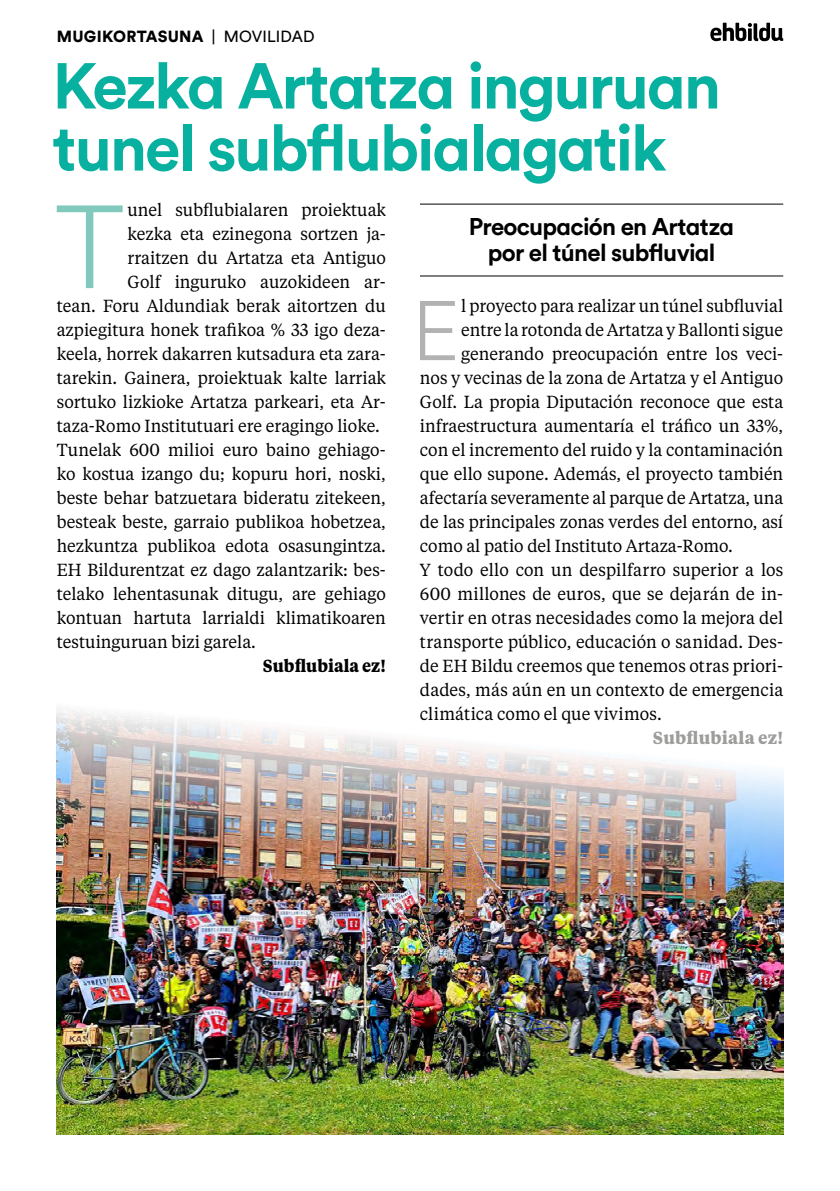
<style>
.page{position:relative;width:840px;height:1191px;background:#fff}
.page>*{position:absolute;margin:0;border:0;box-sizing:border-box;transform-origin:0 0}
.t1{font:300 116.6px "Bildu Sans";color:#82c9bd}
.t2{font:300 83.4px "Bildu Sans";color:#b3b2b2}
.t3{font:700 64px/62px "Bildu Sans";letter-spacing:-.035em;color:#08b0a0}
.t4{font:700 24px/26px "Bildu Sans";letter-spacing:-.03em;color:#000;text-align:center}
.t5{font:17.4px "Tiempos Text";color:#000;scale:.95 1}
.t6{font:700 17.4px "Tiempos Text";color:#000;scale:.93 1}
.t7{font:700 17.4px "Tiempos Text";letter-spacing:.01em;color:#9d9d9c}
.t8{font:900 16px "Bildu Sans";letter-spacing:.015em;color:#000}
.s1{font-weight:400}
</style>
<div class="page">
<img style="left:57px;top:709px;width:725px;height:425px">
<svg style="left:710px;top:23px;width:72px;height:18px"></svg>
<hr style="left:420px;top:204px;width:362px;height:1px;background:#000">
<hr style="left:420px;top:276px;width:362px;height:1px;background:#000">
<p class="t8" style="left:57px;top:25px;width:259px">MUGIKORTASUNA <span class="s1">| MOVILIDAD</span></p>
<h3 class="t3" style="left:52px;top:52px;width:669px">Kezka Artatza inguruan tunel subflubialagatik</h3>
<h1 class="t1" style="left:54px;top:170px;width:73px">T</h1>
<p class="t5" style="left:127px;top:198px;width:273px">unel subflubialaren proiektuak</p>
<p class="t5" style="left:127px;top:222px;width:273px">kezka eta ezinegona sortzen ja-</p>
<p class="t5" style="left:127px;top:246px;width:273px">rraitzen du Artatza eta Antiguo</p>
<p class="t5" style="left:127px;top:270px;width:273px">Golf inguruko auzokideen ar-</p>
<p class="t5" style="left:57px;top:294px;width:348px">tean. Foru Aldundiak berak aitortzen du</p>
<p class="t5" style="left:57px;top:318px;width:348px">azpiegitura honek trafikoa % 33 igo deza-</p>
<p class="t5" style="left:57px;top:342px;width:348px">keela, horrek dakarren kutsadura eta zara-</p>
<p class="t5" style="left:57px;top:366px;width:348px">tarekin. Gainera, proiektuak kalte larriak</p>
<p class="t5" style="left:57px;top:390px;width:348px">sortuko lizkioke Artatza parkeari, eta Ar-</p>
<p class="t5" style="left:57px;top:414px;width:341px">taza-Romo Institutuari ere eragingo lioke.</p>
<p class="t5" style="left:57px;top:438px;width:348px">Tunelak 600 milioi euro baino gehiago-</p>
<p class="t5" style="left:57px;top:462px;width:348px">ko kostua izango du; kopuru hori, noski,</p>
<p class="t5" style="left:57px;top:486px;width:348px">beste behar batzuetara bideratu zitekeen,</p>
<p class="t5" style="left:57px;top:510px;width:348px">besteak beste, garraio publikoa hobetzea,</p>
<p class="t5" style="left:57px;top:534px;width:348px">hezkuntza publikoa edota osasungintza.</p>
<p class="t5" style="left:57px;top:558px;width:348px">EH Bildurentzat ez dago zalantzarik: bes-</p>
<p class="t5" style="left:57px;top:582px;width:348px">telako lehentasunak ditugu, are gehiago</p>
<p class="t5" style="left:57px;top:606px;width:348px">kontuan hartuta larrialdi klimatikoaren</p>
<p class="t5" style="left:57px;top:630px;width:211px">testuinguruan bizi garela.</p>
<p class="t6" style="left:263px;top:654px;width:134px">Subflubiala ez!</p>
<h3 class="t4" style="left:468px;top:212px;width:267px">Preocupación en Artatza por el túnel subfluvial</h3>
<h2 class="t2" style="left:412px;top:275px;width:49px">E</h2>
<p class="t5" style="left:461px;top:294px;width:340px">l proyecto para realizar un túnel subfluvial</p>
<p class="t5" style="left:461px;top:318px;width:340px">entre la rotonda de Artatza y Ballonti sigue</p>
<p class="t5" style="left:461px;top:342px;width:340px">generando preocupación entre los veci-</p>
<p class="t5" style="left:420px;top:366px;width:383px">nos y vecinas de la zona de Artatza y el Antiguo</p>
<p class="t5" style="left:420px;top:390px;width:383px">Golf. La propia Diputación reconoce que esta</p>
<p class="t5" style="left:420px;top:414px;width:383px">infraestructura aumentaría el tráfico un 33%,</p>
<p class="t5" style="left:420px;top:438px;width:383px">con el incremento del ruido y la contaminación</p>
<p class="t5" style="left:420px;top:462px;width:383px">que ello supone. Además, el proyecto también</p>
<p class="t5" style="left:420px;top:486px;width:383px">afectaría severamente al parque de Artatza, una</p>
<p class="t5" style="left:420px;top:510px;width:383px">de las principales zonas verdes del entorno, así</p>
<p class="t5" style="left:420px;top:534px;width:330px">como al patio del Instituto Artaza-Romo.</p>
<p class="t5" style="left:420px;top:558px;width:383px">Y todo ello con un despilfarro superior a los</p>
<p class="t5" style="left:420px;top:582px;width:383px">600 millones de euros, que se dejarán de in-</p>
<p class="t5" style="left:420px;top:606px;width:383px">vertir en otras necesidades como la mejora del</p>
<p class="t5" style="left:420px;top:630px;width:383px">transporte público, educación o sanidad. Des-</p>
<p class="t5" style="left:420px;top:654px;width:383px">de EH Bildu creemos que tenemos otras priori-</p>
<p class="t5" style="left:420px;top:678px;width:383px">dades, más aún en un contexto de emergencia</p>
<p class="t5" style="left:420px;top:702px;width:256px">climática como el que vivimos.</p>
<p class="t7" style="left:652px;top:726px;width:132px">Subflubiala ez!</p>
</div>
